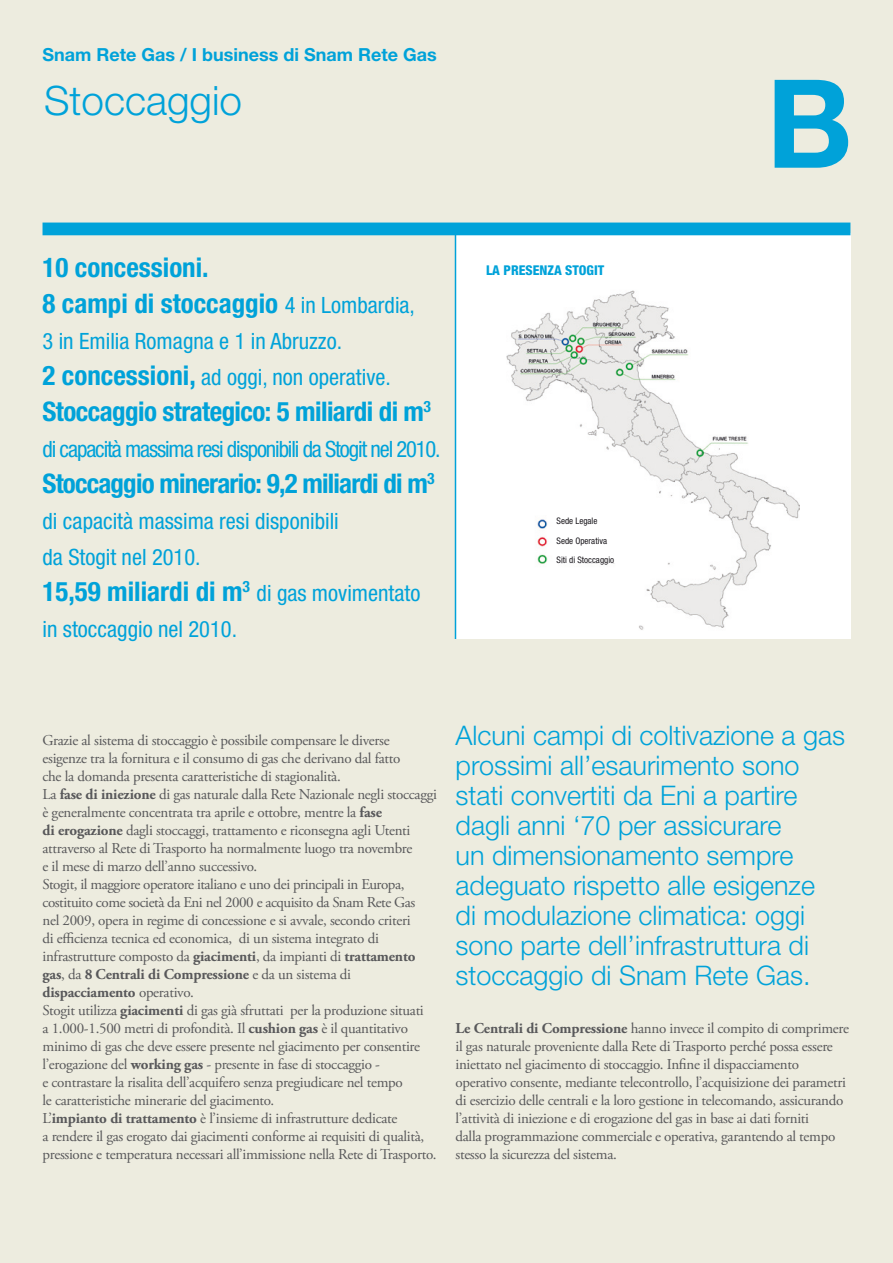
<style>
.page{position:relative;width:893px;height:1263px;background:#edecdf}
.page>*{position:absolute;margin:0;border:0;box-sizing:border-box;transform-origin:0 0}
.t1{font:700 123px "Helvetica Neue";color:#00a2d9}
.t2{font:300 40.5px "Helvetica Neue";color:#00a2d9}
.t3{font:300 27px/30px "Helvetica Neue";color:#00a2d9}
.t4{font:700 condensed 27px/36px "Helvetica Neue LT Std";color:#00a2d9}
.t5{font:700 condensed 27px "Helvetica Neue LT Std";letter-spacing:-.02em;color:#00a2d9}
.t6{font:condensed 22.5px/36px "Helvetica Neue LT Std";color:#00a2d9}
.t7{font:condensed 22.5px "Helvetica Neue LT Std";letter-spacing:-.05em;color:#00a2d9}
.t8{font:700 18px "Helvetica Neue";color:#00a2d9}
.t9{font:15px/18px "Adobe Garamond Pro";letter-spacing:-.02em;color:#58585a}
.t10{font:800 condensed 13.5px "Helvetica Neue LT Std";color:#00a2d9}
.t11{font:condensed 9px/19.5px "Helvetica Neue LT Std";color:#1a171c}
.s1{font-weight:400;font-size:22.5px}
.s2{font-weight:700;font-size:27px}
.s3{font-weight:700}
</style>
<div class="page">
<div style="left:456px;top:233px;width:394px;height:406px;background:#fff"></div>
<div style="left:43px;top:223px;width:807px;height:12px;background:#00a2d9"></div>
<hr style="left:455px;top:227px;width:1px;height:412px;background:#00a2d9">
<img style="left:507px;top:290px;width:292px;height:340px">
<svg style="left:555px;top:518px;width:71px;height:45px"></svg>
<p class="t8" style="left:43px;top:43px;width:396px">Snam Rete Gas / I business di Snam Rete Gas</p>
<h2 class="t2" style="left:44px;top:75px;width:200px">Stoccaggio</h2>
<h1 class="t1" style="left:766px;top:48px;width:88px">B</h1>
<h3 class="t4" style="left:43px;top:249px;width:374px">10 concessioni.<br>8 campi di stoccaggio <span class="s1">4 in Lombardia,</span></h3>
<h3 class="t6" style="left:43px;top:322px;width:350px">3 in Emilia Romagna e 1 in Abruzzo.<br><span class="s2">2 concessioni,</span> ad oggi, non operative.</h3>
<h3 class="t5" style="left:43px;top:395px;width:390px">Stoccaggio strategico: 5 miliardi di m<sup>3</sup></h3>
<h3 class="t7" style="left:43px;top:436px;width:399px">di capacità massima resi disponibili da Stogit nel 2010.</h3>
<h3 class="t5" style="left:43px;top:467px;width:394px">Stoccaggio minerario: 9,2 miliardi di m<sup>3</sup></h3>
<h3 class="t6" style="left:43px;top:502px;width:298px">di capacità massima resi disponibili da Stogit nel 2010.</h3>
<h3 class="t4" style="left:43px;top:573px;width:379px">15,59 miliardi di m<sup>3</sup> <span class="s1">di gas movimentato</span></h3>
<h3 class="t6" style="left:43px;top:610px;width:196px">in stoccaggio nel 2010.</h3>
<p class="t10" style="left:486px;top:262px;width:94px">LA PRESEN ZA STOGIT</p>
<p class="t11" style="left:557px;top:511px;width:59px">Sede Legale<br>Sede Operativa<br>Siti di Stoccaggio</p>
<p class="t9" style="left:43px;top:731px;width:396px">Grazie al sistema di stoccaggio è possibile compensare le diverse esigenze tra la fornitura e il consumo di gas che derivano dal fatto<br>che la domanda presenta caratteristiche di stagionalità.<br>La <span class="s3">fase di iniezione</span> di gas naturale dalla Rete Nazionale negli stoccaggi è generalmente concentrata tra aprile e ottobre, mentre la <span class="s3">fase<br>di erogazione</span> dagli stoccaggi, trattamento e riconsegna agli Utenti attraverso al Rete di Trasporto ha normalmente luogo tra novembre<br>e il mese di marzo dell’anno successivo.<br>Stogit, il maggiore operatore italiano e uno dei principali in Europa, costituito come società da Eni nel 2000 e acquisito da Snam Rete Gas<br>nel 2009, opera in regime di concessione e si avvale, secondo criteri<br>di efficienza tecnica ed economica, di un sistema integrato di infrastrutture composto da <span class="s3">giacimenti</span>, da impianti di <span class="s3">trattamento gas</span>, da <span class="s3">8 Centrali di Compressione</span> e da un sistema di <span class="s3">dispacciamento</span> operativo.<br>Stogit utilizza <span class="s3">giacimenti</span> di gas già sfruttati per la produzione situati<br>a 1.000-1.500 metri di profondità. Il <span class="s3">cushion gas</span> è il quantitativo minimo di gas che deve essere presente nel giacimento per consentire l’erogazione del <span class="s3">working gas</span> - presente in fase di stoccaggio -<br>e contrastare la risalita dell’acquifero senza pregiudicare nel tempo<br>le caratteristiche minerarie del giacimento.<br>L’<span class="s3">impianto di trattamento</span> è l’insieme di infrastrutture dedicate<br>a rendere il gas erogato dai giacimenti conforme ai requisiti di qualità, pressione e temperatura necessari all’immissione nella Rete di Trasporto.</p>
<p class="t3" style="left:455px;top:719px;width:391px">Alcuni campi di coltivazione a gas prossimi all’esaurimento sono stati convertiti da Eni a partire dagli anni ‘70 per assicurare<br>un dimensionamento sempre adeguato rispetto alle esigenze<br>di modulazione climatica: oggi sono parte dell’infrastruttura di stoccaggio di Snam Rete Gas.</p>
<p class="t9" style="left:455px;top:1019px;width:395px"><span class="s3">Le Centrali di Compressione</span> hanno invece il compito di comprimere il gas naturale proveniente dalla Rete di Trasporto perché possa essere iniettato nel giacimento di stoccaggio. Infine il dispacciamento operativo consente, mediante telecontrollo, l’acquisizione dei parametri di esercizio delle centrali e la loro gestione in telecomando, assicurando l’attività di iniezione e di erogazione del gas in base ai dati forniti<br>dalla programmazione commerciale e operativa, garantendo al tempo stesso la sicurezza del sistema.</p>
</div>
